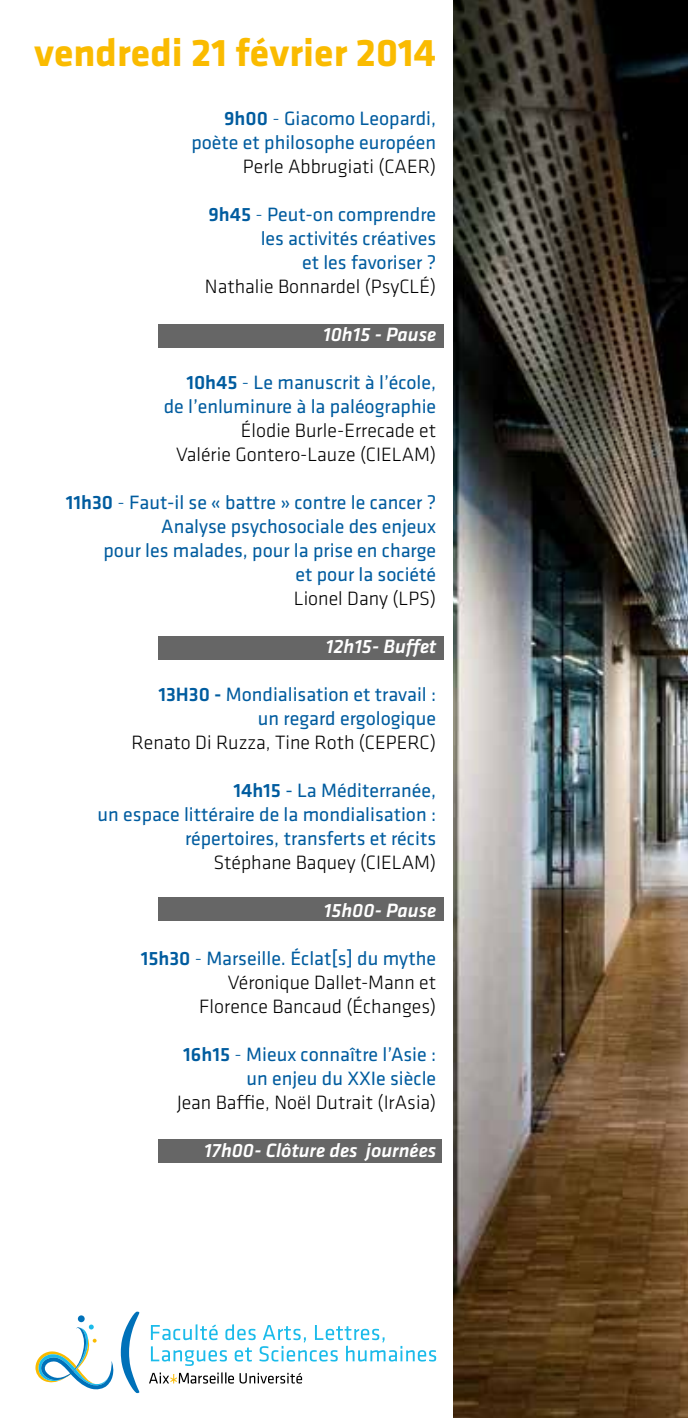
<style>
.page{position:relative;width:688px;height:1418px;background:#fff}
.page>*{position:absolute;margin:0;border:0;box-sizing:border-box;transform-origin:0 0}
.t1{font:700 40px "Klavika";color:#fabb00}
.t2{font:20px/24px "Klavika";color:#005c9f;text-align:right}
.t3{font:300 20px/24px "Klavika";color:#000;text-align:right}
.t4{font:italic 500 20px "Klavika";color:#fff}
.s1{font-weight:500}
.s2{font-weight:300}
.s3{font-weight:500;color:#005c9f}
.s4{color:#005c9f}
.s5{font-weight:400;color:#005c9f}
</style>
<div class="page">
<div style="left:158px;top:636px;width:285px;height:23px;background:#666"></div>
<div style="left:158px;top:896px;width:285px;height:24px;background:#666"></div>
<div style="left:158px;top:1139px;width:283px;height:23px;background:#666"></div>
<div style="left:158px;top:324px;width:285px;height:23px;background:#666"></div>
<img style="left:454px;top:0;width:233px;height:1417px">
<svg style="left:149px;top:1372px;width:153px;height:11px"></svg>
<svg style="left:151px;top:1324px;width:285px;height:41px"></svg>
<svg style="left:121px;top:1311px;width:18px;height:81px"></svg>
<div style="left:78px;top:1315px;width:7px;height:7px;background:#0071b9;border-radius:50%"></div>
<svg style="left:35px;top:1324px;width:78px;height:66px"></svg>
<h1 class="t1" style="left:34px;top:31px;width:403px">vendredi 21 février 2014</h1>
<p class="t2" style="left:191px;top:107px;width:246px"><span class="s1">9h00</span> <span class="s2">-</span> Giacomo Leopardi, poète et philosophe européen</p>
<p class="t3" style="left:243px;top:155px;width:195px">Perle Abbrugiati (CAER)</p>
<p class="t2" style="left:208px;top:203px;width:229px"><span class="s1">9h45</span> <span class="s2">-</span> Peut-on comprendre les activités créatives<br>et les favoriser ?</p>
<p class="t3" style="left:205px;top:275px;width:233px">Nathalie Bonnardel (PsyCLÉ)</p>
<p class="t4" style="left:323px;top:323px;width:114px">10h15 - Pause</p>
<p class="t2" style="left:164px;top:371px;width:274px"><span class="s1">10h45</span> <span class="s2">-</span> Le manuscrit à l’école, de l’enluminure à la paléographie</p>
<p class="t3" style="left:176px;top:419px;width:261px">Élodie Burle-Errecade et<br>Valérie Gontero-Lauze (CIELAM)</p>
<p class="t2" style="left:66px;top:491px;width:372px"><span class="s1">11h30</span> <span class="s2">-</span> Faut-il se « battre » contre le cancer ?<br>Analyse psychosociale des enjeux<br>pour les malades, pour la prise en charge<br>et pour la société</p>
<p class="t3" style="left:294px;top:587px;width:144px">Lionel Dany (LPS)</p>
<p class="t4" style="left:326px;top:635px;width:112px">12h15- Buffet</p>
<p class="t2" style="left:158px;top:683px;width:279px"><span class="s1">13H30 -</span> Mondialisation et travail : un regard ergologique</p>
<p class="t3" style="left:131px;top:731px;width:306px">Renato Di Ruzza, Tine Roth (CEPERC)</p>
<p class="t2" style="left:98px;top:779px;width:340px"><span class="s1">14h15</span> - La Méditerranée,<br>un espace littéraire de la mondialisation : répertoires, transferts et récits</p>
<p class="t3" style="left:213px;top:851px;width:224px">Stéphane Baquey (CIELAM)</p>
<p class="t4" style="left:324px;top:899px;width:114px">15h00- Pause</p>
<p class="t3" style="left:141px;top:947px;width:297px"><span class="s3">15h30</span> <span class="s4">-</span> <span class="s5">Marseille. Éclat[s] du mythe<br></span>Véronique Dallet-Mann et<br>Florence Bancaud (Échanges)</p>
<p class="t2" style="left:183px;top:1043px;width:254px"><span class="s1">16h15</span> <span class="s2">-</span> Mieux connaître l’Asie : un enjeu du XXIe siècle</p>
<p class="t3" style="left:177px;top:1091px;width:260px">Jean Baffie, Noël Dutrait (IrAsia)</p>
<p class="t4" style="left:204px;top:1139px;width:233px">17h00- Clôture des journées</p>
</div>
